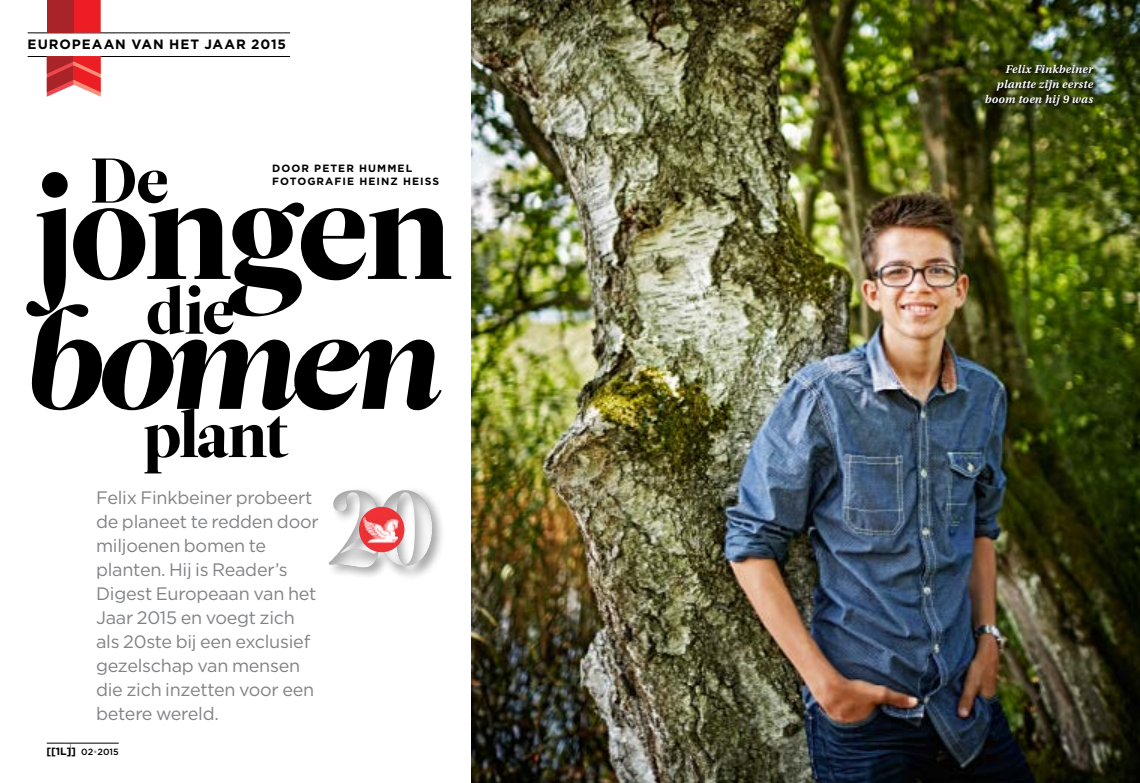
<style>
.page{position:relative;width:1140px;height:783px;background:#fff}
.page>*{position:absolute;margin:0;border:0;box-sizing:border-box;transform-origin:0 0}
.t1{font:138.75px "Leitura Display";letter-spacing:-.02em;color:#000}
.t2{font:135.75px "Leitura Display Swashes";letter-spacing:-.03em;color:#000}
.t3{font:105.15px "Leitura Display";color:#fff}
.t4{font:63px "Leitura Display";letter-spacing:-.015em;color:#000}
.t5{font:18px/24px "Gotham";letter-spacing:-.015em;color:#808285}
.t6{font:700 13.5px "Gotham";letter-spacing:.065em;color:#000}
.t7{font:13.2px "Gotham";color:#000;scale:.44 1}
.t8{font:12px/15px "Utopia Std Semibold Capt It";letter-spacing:.01em;color:#fff;text-align:right}
.t9{font:700 10.5px/13.5px "Gotham";letter-spacing:.1em;color:#000}
.s1{font-weight:500;font-size:9px}
.s2{font-weight:500;font-size:9px;color:#939598}
</style>
<div class="page">
<img style="left:471px;top:0;width:669px;height:782px">
<div style="left:311px;top:456px;width:295px;height:145px;background:#000;opacity:.35"></div>
<div style="left:359px;top:506px;width:45px;height:46px;background:#ee3235;border-radius:50%"></div>
<img style="left:364px;top:517px;width:36px;height:27px">
<hr style="left:47px;top:742px;width:72px;height:1px;background:#000">
<hr style="left:28px;top:33px;width:262px;height:1px;background:#000">
<hr style="left:28px;top:56px;width:262px;height:1px;background:#000">
<div style="left:74px;top:0;width:27px;height:33px;background:#ed1d24"></div>
<div style="left:47px;top:0;width:27px;height:33px;background:#a82428"></div>
<svg style="left:47px;top:56px;width:54px;height:41px;background:#db5355"></svg>
<svg style="left:984px;top:64px;width:113px;height:45px;background:#2c360f"></svg>
<p class="t6" style="left:28px;top:36px;width:260px">EUROPEAAN VAN HET JAAR 2015</p>
<h3 class="t4" style="left:90px;top:138px;width:79px">De</h3>
<p class="t9" style="left:272px;top:161px;width:168px">DOOR PETER HUMMEL<br>FOTOGRAFIE HEINZ HEISS</p>
<h1 class="t1" style="left:33px;top:137px;width:420px">jongen</h1>
<h3 class="t4" style="left:146px;top:269px;width:89px">die</h3>
<h2 class="t2" style="left:21px;top:282px;width:416px">bomen</h2>
<h3 class="t4" style="left:143px;top:392px;width:147px">plant</h3>
<p class="t5" style="left:96px;top:485px;width:224px">Felix Finkbeiner probeert de planeet te redden door miljoenen bomen te planten. Hij is Reader’s<br>Digest Europeaan van het<br>Jaar 2015 en voegt zich als 20ste bij een exclusief gezelschap van mensen die zich inzetten voor een betere wereld.</p>
<h3 class="t3" style="left:325px;top:457px;width:114px">20</h3>
<p class="t7" style="left:70px;top:740px;width:5px">|</p>
<p class="t9" style="left:46px;top:744px;width:74px">[[1L]] <span class="s1">02</span><span class="s2">•</span><span class="s1">2015</span></p>
<p class="t8" style="left:984px;top:61px;width:110px">Felix Finkbeiner plantte zijn eerste boom toen hij 9 was</p>
</div>
